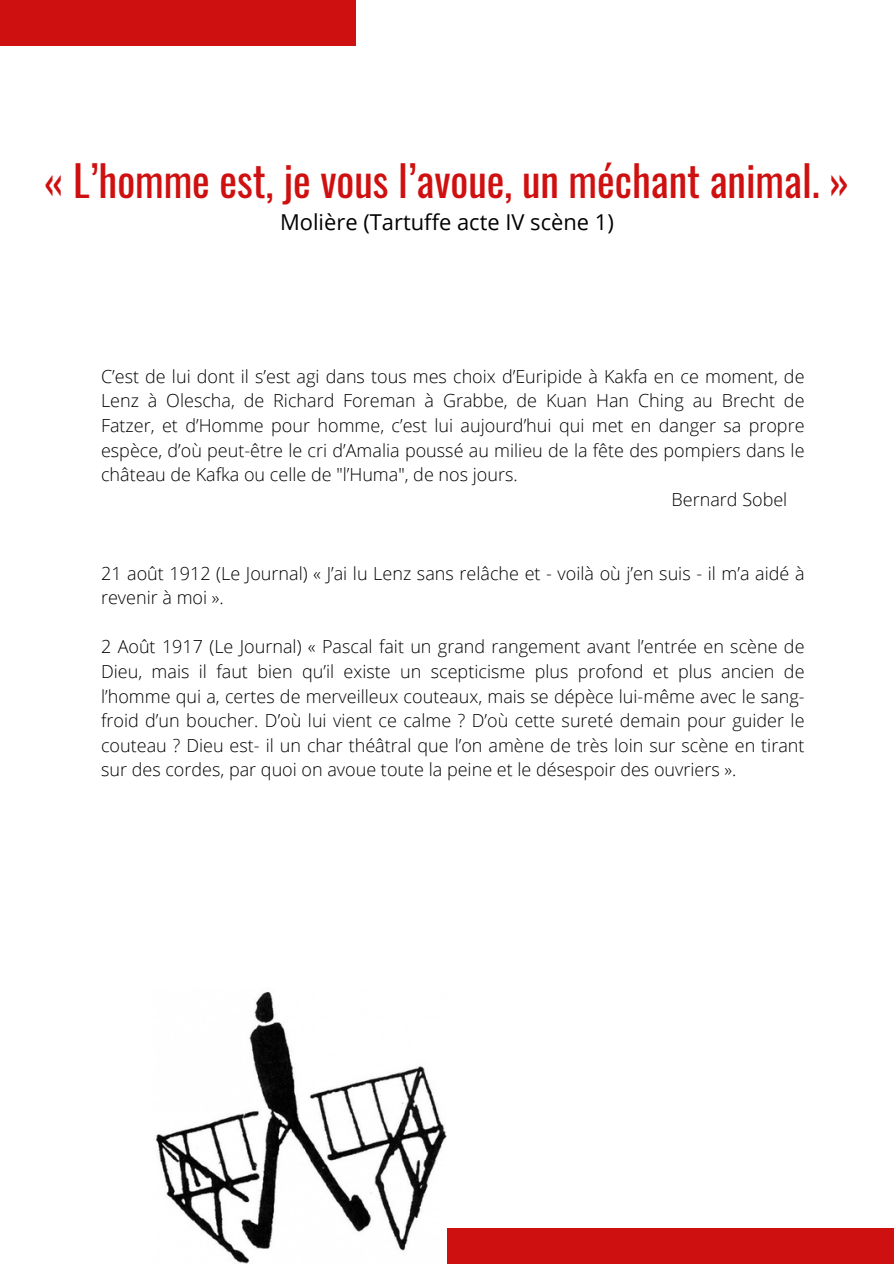
<style>
.page{position:relative;width:894px;height:1264px;background:#fff}
.page>*{position:absolute;margin:0;border:0;box-sizing:border-box;transform-origin:0 0}
.t1{font:42px "Oswald";color:#cf1010}
.t2{font:21.9px "Open Sans";color:#000}
.t3{font:300 18px/24.6px "Open Sans";color:#000;text-align:justify}
</style>
<div class="page">
<div style="left:447px;top:1228px;width:446px;height:35px;background:#cf1010"></div>
<div style="left:0;top:0;width:356px;height:45px;background:#cf1010"></div>
<img style="left:155px;top:991px;width:291px;height:272px">
<p class="t1" style="left:44px;top:148px;width:806px">« L’homme est, je vous l’avoue, un méchant animal. »</p>
<p class="t2" style="left:280px;top:207px;width:335px">Molière (Tartuffe acte IV scène 1)</p>
<p class="t3" style="left:101px;top:363px;width:704px">C’est de lui dont il s’est agi dans tous mes choix d’Euripide à Kakfa en ce moment, de Lenz à Olescha, de Richard Foreman à Grabbe, de Kuan Han Ching au Brecht de Fatzer, et d’Homme pour homme, c’est lui aujourd’hui qui met en danger sa propre espèce, d’où peut-être le cri d’Amalia poussé au milieu de la fête des pompiers dans le château de Kafka ou celle de "l’Huma", de nos jours.</p>
<h1 class="t3" style="left:671px;top:486px;width:117px">Bernard Sobel</h1>
<p class="t3" style="left:101px;top:560px;width:704px">21 août 1912 (Le Journal) « J’ai lu Lenz sans relâche et - voilà où j’en suis - il m’a aidé à revenir à moi ».</p>
<p class="t3" style="left:101px;top:634px;width:704px">2 Août 1917 (Le Journal) « Pascal fait un grand rangement avant l’entrée en scène de Dieu, mais il faut bien qu’il existe un scepticisme plus profond et plus ancien de l’homme qui a, certes de merveilleux couteaux, mais se dépèce lui-même avec le sang&shy;froid d’un boucher. D’où lui vient ce calme ? D’où cette sureté demain pour guider le couteau ? Dieu est- il un char théâtral que l’on amène de très loin sur scène en tirant sur des cordes, par quoi on avoue toute la peine et le désespoir des ouvriers ».</p>
</div>
